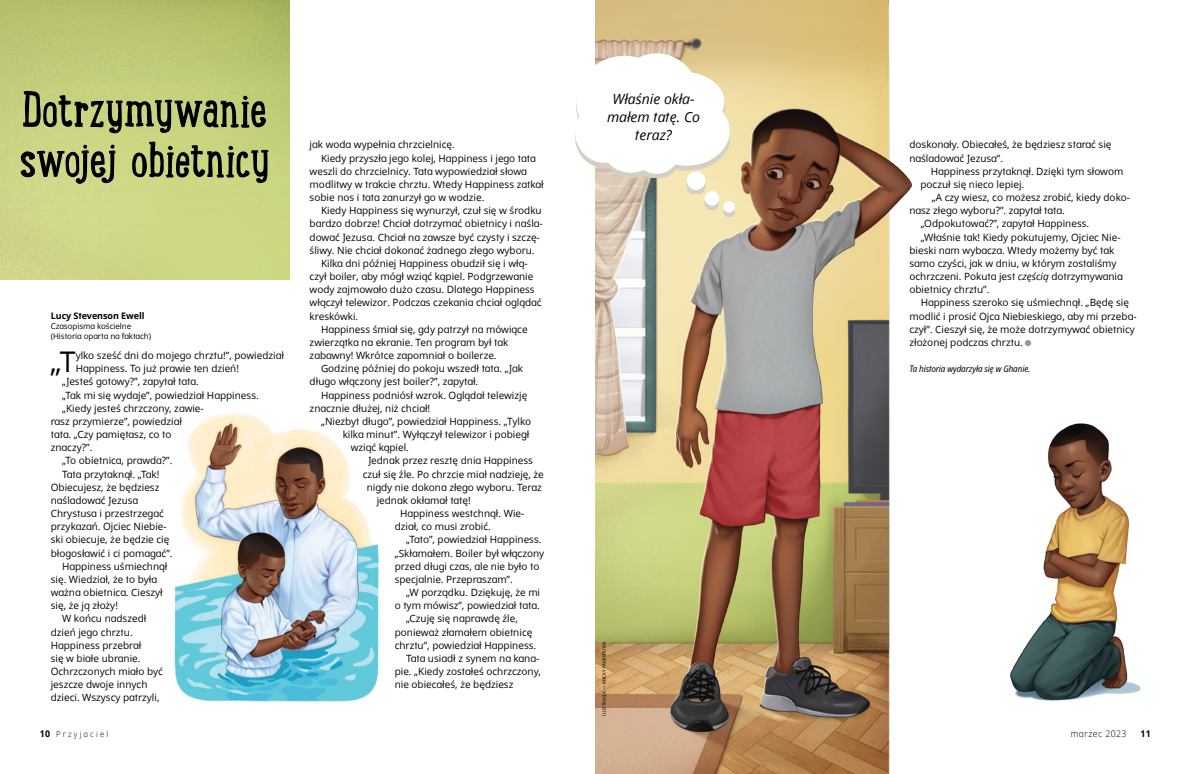
<style>
.page{position:relative;width:1191px;height:774px;background:#fff}
.page>*{position:absolute;margin:0;border:0;box-sizing:border-box;transform-origin:0 0}
.ARTCL_title{font:54.7px/50.1px "Lunch Box Slab";letter-spacing:-.015em;color:#000}
.ARTCL_para_first{font:28.4px "Dots Solidlds Lat";color:#000}
.ARTCL_kicker{font:italic 14px/18px "Dots Solidlds Lat";color:#000;text-align:center}
.ARTCL_para{font:10px/13.2px "Dots Solidlds Lat";color:#000}
.ARTCL_para_first-2{font:10px/13.2px "Dots Solidlds Lat";color:#000}
.t1{font:300 9.2px "Dots Solidlds Lat";letter-spacing:.05em;color:#000;scale:.95 1}
.t2{font:700 9.2px "Dots Solidlds Lat";color:#000;scale:.95 1}
.POP_para{font:italic 9px "Dots Solid Condlds Lat";letter-spacing:-.01em;color:#000}
.ARTCL-BY_para_first{font:700 9px "Dots Solidlds Lat";letter-spacing:-.005em;color:#000}
.t3{font:300 8.2px "Dots Solidlds Lat";letter-spacing:.28em;color:#000;scale:.95 1}
.ARTCL-BY_para{font:8px "Dots Solidlds Lat";letter-spacing:-.005em;color:#000}
.FIGimg-CRDT_para{font:4.5px "Dots Solidlds Lat";color:#000}
.s1{font-style:italic}
.s2{font-family:"Ding P Ilds Dpi";font-size:8.5px;color:#939598}
.s3{font-weight:700;font-size:9.2px}
</style>
<div class="page">
<img style="left:595px;top:7px;width:318px;height:767px">
<img style="left:174px;top:413px;width:206px;height:290px">
<img style="left:1010px;top:423px;width:131px;height:278px">
<div style="left:723px;top:205px;width:12px;height:12px;background:#d5d0c4"></div>
<div style="left:723px;top:201px;width:12px;height:12px;background:#fff;border-radius:50%"></div>
<div style="left:704px;top:195px;width:15px;height:15px;background:#d5d0c4"></div>
<div style="left:704px;top:191px;width:15px;height:15px;background:#fff;border-radius:50%"></div>
<div style="left:687px;top:176px;width:18px;height:18px;background:#d5d0c4"></div>
<div style="left:687px;top:171px;width:18px;height:19px;background:#fff;border-radius:50%"></div>
<svg style="left:595px;top:58px;width:135px;height:120px"></svg>
<svg style="left:575px;top:53px;width:154px;height:121px"></svg>
<img style="left:0;top:0;width:289px;height:280px">
<p class="ARTCL_title" style="left:19px;top:83px;width:252px">Dotrzymywanie swojej obietnicy</p>
<p class="ARTCL-BY_para_first" style="left:51px;top:309px;width:95px">Lucy Stevenson Ewell</p>
<p class="ARTCL-BY_para" style="left:51px;top:320px;width:82px">Czasopisma kościelne</p>
<p class="ARTCL-BY_para" style="left:51px;top:330px;width:102px">(Historia oparta na faktach)</p>
<p class="ARTCL_para_first" style="left:50px;top:341px;width:27px">„T</p>
<p class="ARTCL_para_first-2" style="left:76px;top:349px;width:210px">ylko sześć dni do mojego chrztu!”, powiedział<br>Happiness. To już prawie ten dzień!</p>
<p class="ARTCL_para" style="left:62px;top:375px;width:138px">„Jesteś gotowy?”, zapytał tata.</p>
<p class="ARTCL_para" style="left:62px;top:388px;width:198px">„Tak mi się wydaje”, powiedział Happiness.</p>
<p class="ARTCL_para" style="left:51px;top:401px;width:155px;text-indent:11px">„Kiedy jesteś chrzczony, zawie&shy;rasz przymierze”, powiedział tata. „Czy pamiętasz, co to znaczy?”.</p>
<p class="ARTCL_para" style="left:62px;top:454px;width:112px">„To obietnica, prawda?”.</p>
<p class="ARTCL_para" style="left:51px;top:467px;width:123px;text-indent:11px">Tata przytaknął. „Tak!<br>Obiecujesz, że będziesz naśladować Jezusa<br>Chrystusa i przestrzegać przykazań. Ojciec Niebie&shy;ski obiecuje, że będzie cię błogosławić i ci pomagać”.</p>
<p class="ARTCL_para" style="left:51px;top:559px;width:118px;text-indent:11px">Happiness uśmiechnął się. Wiedział, że to była ważna obietnica. Cieszył się, że ją złoży!</p>
<p class="ARTCL_para" style="left:51px;top:612px;width:114px;text-indent:11px">W końcu nadszedł dzień jego chrztu.<br>Happiness przebrał<br>się w białe ubranie.<br>Ochrzczonych miało być jeszcze dwoje innych dzieci. Wszyscy patrzyli,</p>
<p class="ARTCL_para" style="left:310px;top:138px;width:147px">jak woda wypełnia chrzcielnicę.</p>
<p class="ARTCL_para" style="left:310px;top:151px;width:235px;text-indent:11px">Kiedy przyszła jego kolej, Happiness i jego tata weszli do chrzcielnicy. Tata wypowiedział słowa modlitwy w trakcie chrztu. Wtedy Happiness zatkał sobie nos i tata zanurzył go w wodzie.</p>
<p class="ARTCL_para" style="left:310px;top:204px;width:235px;text-indent:11px">Kiedy Happiness się wynurzył, czuł się w środku bardzo dobrze! Chciał dotrzymać obietnicy i naśla&shy;dować Jezusa. Chciał na zawsze być czysty i szczę&shy;śliwy. Nie chciał dokonać żadnego złego wyboru.</p>
<p class="ARTCL_para" style="left:310px;top:257px;width:233px;text-indent:11px">Kilka dni później Happiness obudził się i włą&shy;czył boiler, aby mógł wziąć kąpiel. Podgrzewanie wody zajmowało dużo czasu. Dlatego Happiness włączył telewizor. Podczas czekania chciał oglądać kreskówki.</p>
<p class="ARTCL_para" style="left:310px;top:322px;width:219px;text-indent:11px">Happiness śmiał się, gdy patrzył na mówiące zwierzątka na ekranie. Ten program był tak zabawny! Wkrótce zapomniał o boilerze.</p>
<p class="ARTCL_para" style="left:310px;top:362px;width:215px;text-indent:11px">Godzinę później do pokoju wszedł tata. „Jak długo włączony jest boiler?”, zapytał.</p>
<p class="ARTCL_para" style="left:310px;top:388px;width:219px;text-indent:11px">Happiness podniósł wzrok. Oglądał telewizję znacznie dłużej, niż chciał!</p>
<p class="ARTCL_para" style="left:321px;top:415px;width:212px">„Niezbyt długo”, powiedział Happiness. „Tylko</p>
<p class="ARTCL_para" style="left:343px;top:428px;width:188px">kilka minut”. Wyłączył telewizor i pobiegł</p>
<p class="ARTCL_para" style="left:351px;top:441px;width:60px">wziąć kąpiel.</p>
<p class="ARTCL_para" style="left:368px;top:454px;width:166px">Jednak przez resztę dnia Happiness</p>
<p class="ARTCL_para" style="left:363px;top:467px;width:183px">czuł się źle. Po chrzcie miał nadzieję, że</p>
<p class="ARTCL_para" style="left:367px;top:480px;width:176px">nigdy nie dokona złego wyboru. Teraz</p>
<p class="ARTCL_para" style="left:377px;top:494px;width:96px">jednak okłamał tatę!</p>
<p class="ARTCL_para" style="left:395px;top:507px;width:131px;text-indent:5px">Happiness westchnął. Wie&shy;dział, co musi zrobić.</p>
<p class="ARTCL_para" style="left:395px;top:533px;width:151px;text-indent:11px">„Tato”, powiedział Happiness. „Skłamałem. Boiler był włączony przed długi czas, ale nie było to specjalnie. Przepraszam”.</p>
<p class="ARTCL_para" style="left:395px;top:586px;width:147px;text-align:right">„W porządku. Dziękuję, że mi<br>o tym mówisz”, powiedział tata.</p>
<p class="ARTCL_para" style="left:395px;top:612px;width:143px;text-indent:11px">„Czuję się naprawdę źle, ponieważ złamałem obietnicę chrztu”, powiedział Happiness.</p>
<p class="ARTCL_para" style="left:395px;top:652px;width:148px;text-indent:11px">Tata usiadł z synem na kana&shy;pie. „Kiedy zostałeś ochrzczony, nie obiecałeś, że będziesz</p>
<p class="ARTCL_kicker" style="left:607px;top:90px;width:95px">Właśnie okła&shy;małem tatę. Co teraz?</p>
<p class="FIGimg-CRDT_para" style="left:601px;top:716px;width:75px;rotate:-90deg">ILUSTRACJA — MACKY PAMINTUAN</p>
<p class="ARTCL_para" style="left:909px;top:138px;width:204px">doskonały. Obiecałeś, że będziesz starać się naśladować Jezusa”.</p>
<p class="ARTCL_para" style="left:920px;top:164px;width:204px;text-indent:10px">Happiness przytaknął. Dzięki tym słowom poczuł się nieco lepiej.</p>
<p class="ARTCL_para" style="left:909px;top:191px;width:222px;text-indent:22px">„A czy wiesz, co możesz zrobić, kiedy doko&shy;nasz złego wyboru?”. zapytał tata.</p>
<p class="ARTCL_para" style="left:920px;top:217px;width:170px">„Odpokutować?”, zapytał Happiness.</p>
<p class="ARTCL_para" style="left:909px;top:230px;width:215px;text-indent:11px">„Właśnie tak! Kiedy pokutujemy, Ojciec Nie&shy;bieski nam wybacza. Wtedy możemy być tak samo czyści, jak w dniu, w którym zostaliśmy ochrzczeni. Pokuta jest <span class="s1">częścią</span> dotrzymywania obietnicy chrztu”.</p>
<p class="ARTCL_para" style="left:909px;top:296px;width:229px;text-indent:11px">Happiness szeroko się uśmiechnął. „Będę się modlić i prosić Ojca Niebieskiego, aby mi przeba&shy;czył”. Cieszył się, że może dotrzymywać obietnicy złożonej podczas chrztu. <span class="s2">●</span></p>
<p class="POP_para" style="left:909px;top:362px;width:122px">Ta historia wydarzyła się w Ghanie.</p>
<p class="t3" style="left:40px;top:728px;width:74px"><span class="s3">10</span> Przyjaciel</p>
<p class="t1" style="left:1070px;top:727px;width:60px">marzec 2023</p>
<p class="t2" style="left:1140px;top:727px;width:12px">11</p>
</div>
